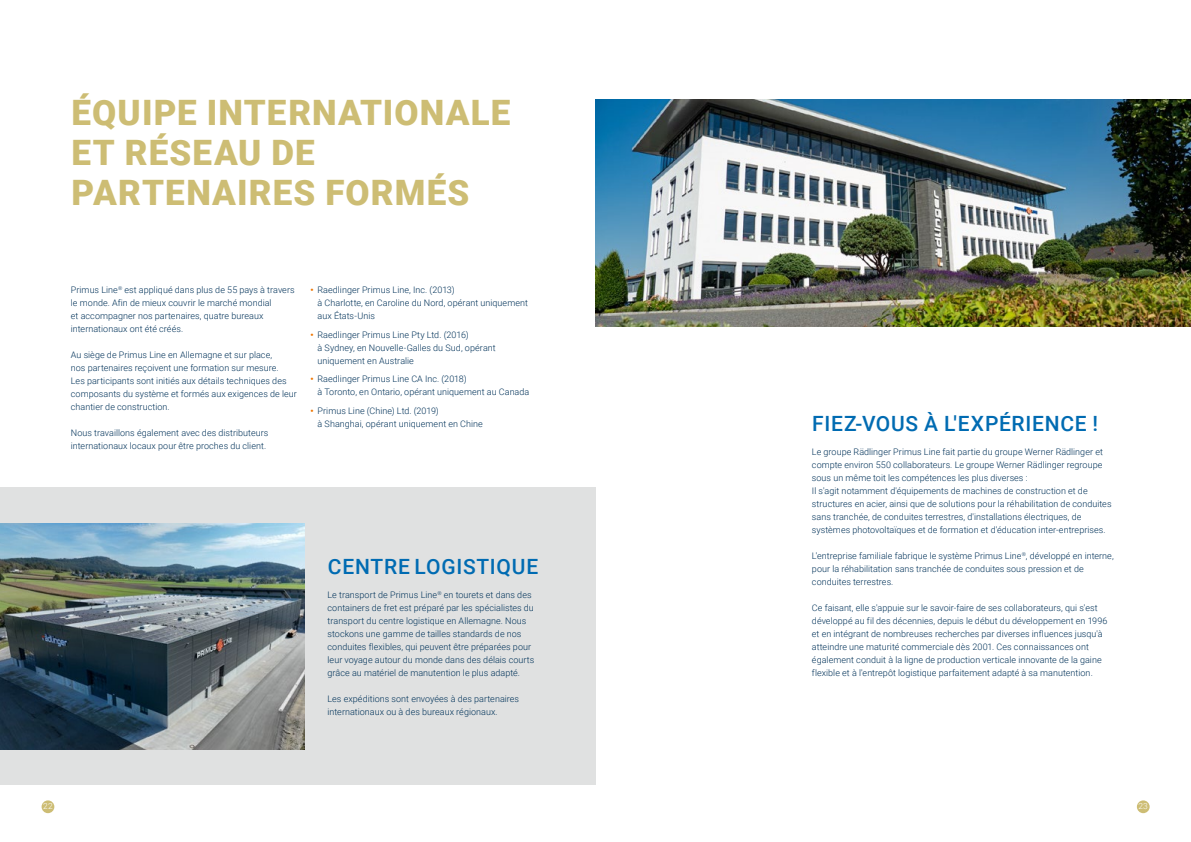
<style>
.page{position:relative;width:1191px;height:842px;background:#fff}
.page>*{position:absolute;margin:0;border:0;box-sizing:border-box;transform-origin:0 0}
.t1{font:900 35px/40px "Roboto";letter-spacing:.03em;color:#cdbd74}
.t2{font:500 21px "Roboto";letter-spacing:.035em;color:#006bb2}
.t3{font:300 9px/13px "Roboto";letter-spacing:.005em;color:#003259}
.t4{font:300 8.4px "Roboto";color:#fff}
.s1{font-family:"Arial";font-weight:400;color:#ee7602}
</style>
<div class="page">
<div style="left:0;top:488px;width:595px;height:297px;background:#e0e1e1"></div>
<img style="left:0;top:523px;width:305px;height:227px">
<img style="left:595px;top:99px;width:596px;height:227px">
<div style="left:42px;top:800px;width:12px;height:13px;background:#cdbd74;border-radius:50%"></div>
<div style="left:1136px;top:800px;width:13px;height:13px;background:#cdbd74;border-radius:50%"></div>
<h1 class="t1" style="left:71px;top:92px;width:440px">ÉQUIPE INTERNATIONALE<br>ET RÉSEAU DE<br>PARTENAIRES FORMÉS</h1>
<p class="t3" style="left:71px;top:283px;width:225px">Primus Line<sup>®</sup> est appliqué dans plus de 55 pays à travers le monde. Afin de mieux couvrir le marché mondial<br>et accompagner nos partenaires, quatre bureaux internationaux ont été créés.</p>
<p class="t3" style="left:71px;top:348px;width:227px">Au siège de Primus Line en Allemagne et sur place,<br>nos partenaires reçoivent une formation sur mesure.<br>Les participants sont initiés aux détails techniques des composants du système et formés aux exigences de leur chantier de construction.</p>
<p class="t3" style="left:71px;top:426px;width:199px">Nous travaillons également avec des distributeurs internationaux locaux pour être proches du client.</p>
<p class="t3" style="left:317px;top:283px;width:212px;text-indent:-7px"><span class="s1">•</span> Raedlinger Primus Line, Inc. (2013)<br>à Charlotte, en Caroline du Nord, opérant uniquement aux États-Unis</p>
<p class="t3" style="left:317px;top:328px;width:180px;text-indent:-7px"><span class="s1">•</span> Raedlinger Primus Line Pty Ltd. (2016)<br>à Sydney, en Nouvelle-Galles du Sud, opérant uniquement en Australie</p>
<p class="t3" style="left:317px;top:372px;width:213px;text-indent:-7px"><span class="s1">•</span> Raedlinger Primus Line CA Inc. (2018)<br>à Toronto, en Ontario, opérant uniquement au Canada</p>
<p class="t3" style="left:317px;top:404px;width:167px;text-indent:-7px"><span class="s1">•</span> Primus Line (Chine) Ltd. (2019)<br>à Shanghai, opérant uniquement en Chine</p>
<h2 class="t2" style="left:812px;top:409px;width:287px">FIEZ-VOUS À L'EXPÉRIENCE !</h2>
<p class="t3" style="left:812px;top:445px;width:301px">Le groupe Rädlinger Primus Line fait partie du groupe Werner Rädlinger et compte environ 550 collaborateurs. Le groupe Werner Rädlinger regroupe sous un même toit les compétences les plus diverses :<br>Il s'agit notamment d'équipements de machines de construction et de structures en acier, ainsi que de solutions pour la réhabilitation de conduites sans tranchée, de conduites terrestres, d'installations électriques, de systèmes photovoltaïques et de formation et d'éducation inter-entreprises.</p>
<p class="t3" style="left:812px;top:549px;width:303px">L'entreprise familiale fabrique le système Primus Line<sup>®</sup>, développé en interne, pour la réhabilitation sans tranchée de conduites sous pression et de conduites terrestres.</p>
<p class="t3" style="left:812px;top:601px;width:297px">Ce faisant, elle s'appuie sur le savoir-faire de ses collaborateurs, qui s'est développé au fil des décennies, depuis le début du développement en 1996 et en intégrant de nombreuses recherches par diverses influences jusqu'à atteindre une maturité commerciale dès 2001. Ces connaissances ont également conduit à la ligne de production verticale innovante de la gaine flexible et à l'entrepôt logistique parfaitement adapté à sa manutention.</p>
<h2 class="t2" style="left:328px;top:551px;width:212px">CENTRE LOGISTIQUE</h2>
<p class="t3" style="left:327px;top:588px;width:208px">Le transport de Primus Line<sup>®</sup> en tourets et dans des containers de fret est préparé par les spécialistes du transport du centre logistique en Allemagne. Nous stockons une gamme de tailles standards de nos conduites flexibles, qui peuvent être préparées pour leur voyage autour du monde dans des délais courts grâce au matériel de manutention le plus adapté.</p>
<p class="t3" style="left:327px;top:692px;width:193px">Les expéditions sont envoyées à des partenaires internationaux ou à des bureaux régionaux.</p>
<p class="t4" style="left:43px;top:800px;width:11px">22</p>
<p class="t4" style="left:1138px;top:800px;width:11px">23</p>
</div>
